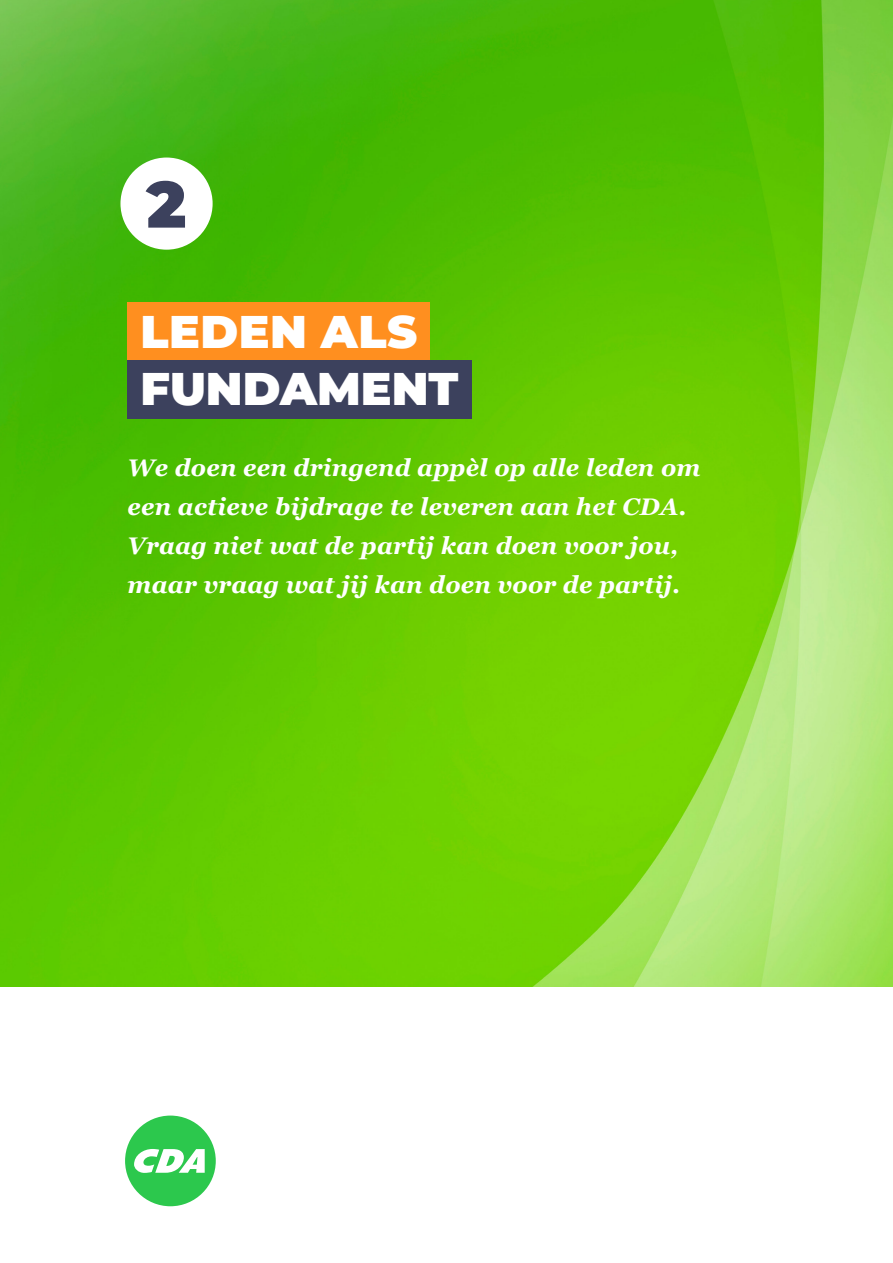
<style>
.page{position:relative;width:893px;height:1263px;background:#fff}
.page>*{position:absolute;margin:0;border:0;box-sizing:border-box;transform-origin:0 0}
.t1{font:900 65.4px "Montserrat";color:#3c415d}
.t2{font:900 45.75px/57.6px "Montserrat";color:#fff}
.t3{font:italic 700 24px/39px "Georgia";letter-spacing:.01em;color:#fff}
</style>
<div class="page">
<img style="left:0;top:0;width:893px;height:986px">
<div style="left:128px;top:303px;width:302px;height:58px;background:#ff8f1f"></div>
<div style="left:128px;top:360px;width:344px;height:58px;background:#3c415d"></div>
<div style="left:125px;top:1115px;width:91px;height:91px;background:#2cc84d;border-radius:50%"></div>
<svg style="left:134px;top:1149px;width:71px;height:24px"></svg>
<div style="left:120px;top:158px;width:93px;height:92px;background:#fff;border-radius:50%"></div>
<h1 class="t1" style="left:146px;top:161px;width:41px">2</h1>
<h2 class="t2" style="left:141px;top:302px;width:319px">LEDEN ALS<br>FUNDAMENT</h2>
<p class="t3" style="left:128px;top:447px;width:575px">We doen een dringend appèl op alle leden om een actieve bijdrage te leveren aan het CDA.<br>Vraag niet wat de partij kan doen voor jou, maar vraag wat jij kan doen voor de partij.</p>
</div>
